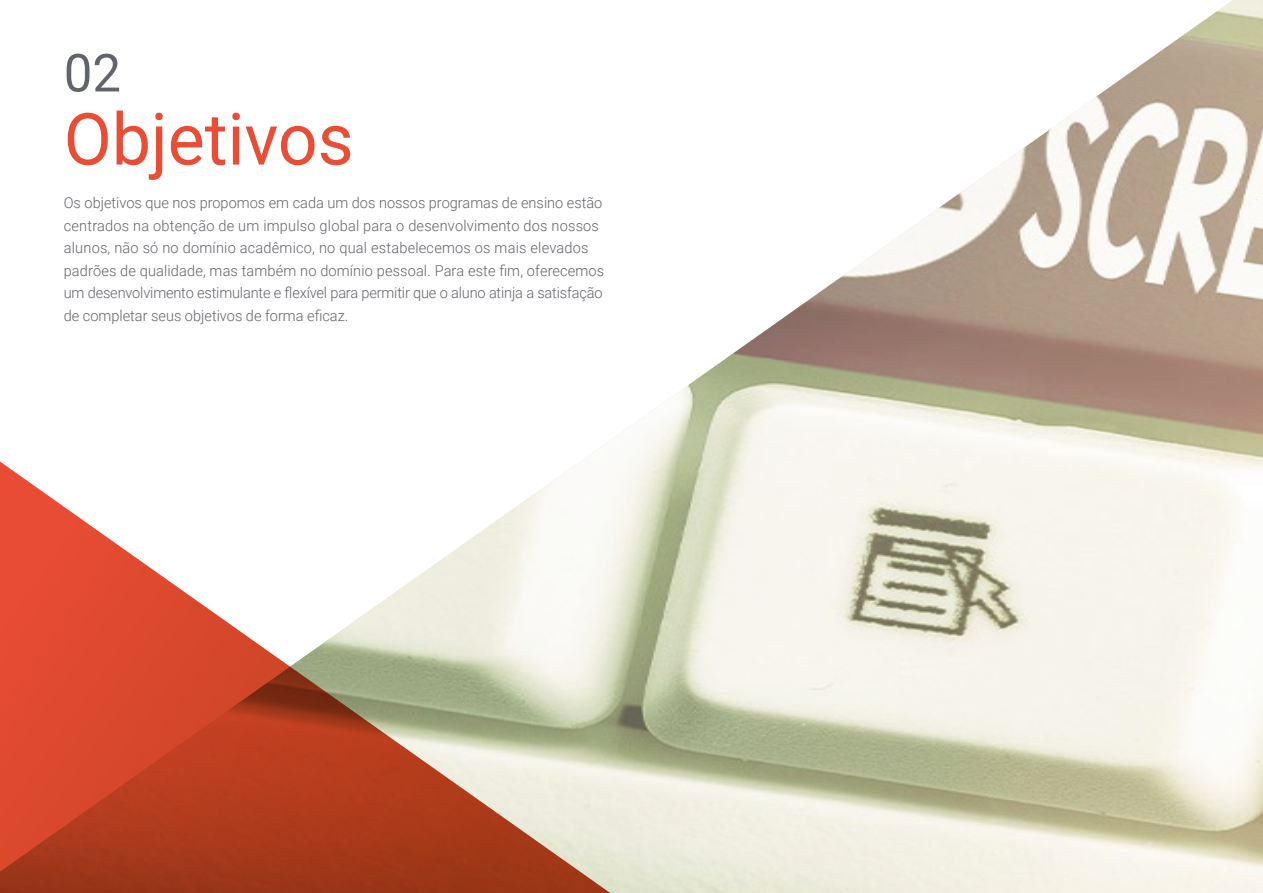
<style>
.page{position:relative;width:1263px;height:893px;background:#fff}
.page>*{position:absolute;margin:0;border:0;box-sizing:border-box;transform-origin:0 0}
.t1{font:72px "Roboto";color:#e94d35}
.t2{font:52.5px "Roboto";color:#61646a}
.t3{font:300 15px/22.5px "Roboto";letter-spacing:.005em;color:#61646a}
</style>
<div class="page">
<img style="left:604px;top:0;width:659px;height:893px">
<svg style="left:0;top:446px;width:640px;height:447px"></svg>
<h2 class="t2" style="left:64px;top:36px;width:59px">02</h2>
<h1 class="t1" style="left:64px;top:89px;width:291px">Objetivos</h1>
<p class="t3" style="left:64px;top:191px;width:542px">Os objetivos que nos propomos em cada um dos nossos programas de ensino estão centrados na obtenção de um impulso global para o desenvolvimento dos nossos alunos, não só no domínio acadêmico, no qual estabelecemos os mais elevados padrões de qualidade, mas também no domínio pessoal. Para este fim, oferecemos um desenvolvimento estimulante e flexível para permitir que o aluno atinja a satisfação de completar seus objetivos de forma eficaz.</p>
</div>
